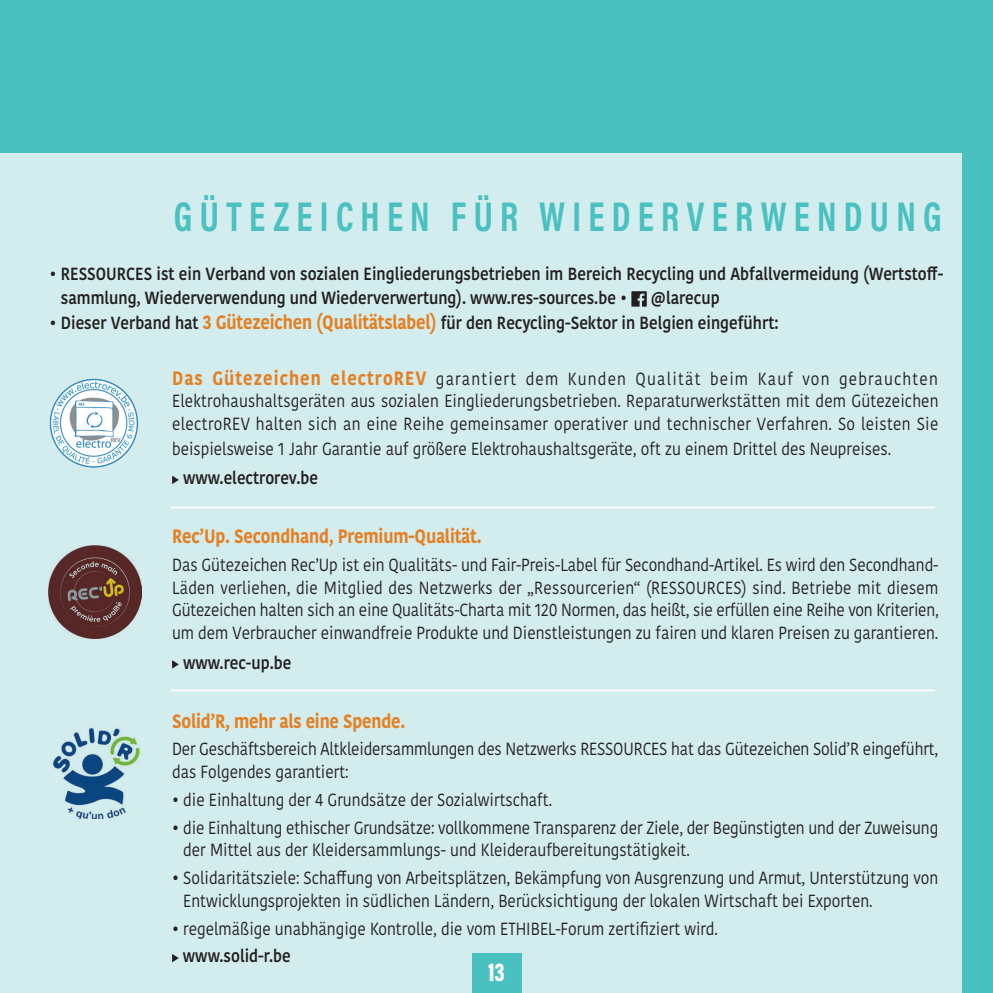
<style>
.page{position:relative;width:993px;height:993px;background:#fff}
.page>*{position:absolute;margin:0;border:0;box-sizing:border-box;transform-origin:0 0}
.Texte_continu{font:700 42px "Acumin Pro Cond";letter-spacing:.2em;color:#49c1c1;scale:.87 1}
.Chapeau{font:900 26.25px "Acumin Pro Cond";color:#fff;scale:.86 1}
.Liste{font:700 19.25px "Kohinoor Bangla";letter-spacing:-.01em;color:#e48023;scale:.86 1}
.Liste-2{font:17.5px/22.8px "Kohinoor Bangla";color:#231f20;scale:.88 1}
.Texte_continu-2{font:600 17.5px/24.5px "Kohinoor Bangla";color:#231f20;scale:.88 1}
.Liste-3{font:600 17.5px "Kohinoor Bangla";color:#231f20;scale:.88 1}
.s1{font-weight:700;font-size:19.25px;color:#e48023}
</style>
<div class="page">
<div style="left:1px;top:0;width:991px;height:992px;background:#d3eced"></div>
<div style="left:0;top:0;width:992px;height:153px;background:#49c1c1"></div>
<svg style="left:172px;top:475px;width:7px;height:9px"></svg>
<svg style="left:172px;top:660px;width:7px;height:8px"></svg>
<svg style="left:172px;top:954px;width:7px;height:7px"></svg>
<svg style="left:631px;top:291px;width:15px;height:15px"></svg>
<img style="left:50px;top:378px;width:89px;height:89px">
<img style="left:49px;top:545px;width:92px;height:92px">
<img style="left:53px;top:728px;width:87px;height:90px">
<div style="left:471px;top:952px;width:50px;height:40px;background:#49c1c1"></div>
<div style="left:962px;top:0;width:30px;height:992px;background:#49c1c1"></div>
<hr style="left:170px;top:506px;width:764px;height:2px;background:#fff">
<hr style="left:170px;top:689px;width:764px;height:2px;background:#fff">
<p class="Texte_continu" style="left:174px;top:188px;width:883px">GÜTEZEICHEN FÜR WIEDERVERWENDUNG</p>
<p class="Texte_continu-2" style="left:61px;top:260px;width:1003px;text-indent:-11px">• RESSOURCES ist ein Verband von sozialen Eingliederungsbetrieben im Bereich Recycling und Abfallvermeidung (Wertstoff&shy;sammlung, Wiederverwendung und Wiederverwertung). www.res-sources.be •</p>
<p class="Texte_continu-2" style="left:650px;top:285px;width:80px">@larecup</p>
<p class="Texte_continu-2" style="left:50px;top:309px;width:829px">• Dieser Verband hat <span class="s1">3 Gütezeichen (Qualitätslabel)</span> für den Recycling-Sektor in Belgien eingeführt:</p>
<p class="Liste-2" style="left:172px;top:366px;width:872px;text-align:justify"><span class="s1">Das Gütezeichen electroREV</span> garantiert dem Kunden Qualität beim Kauf von gebrauchten Elektrohaushaltsgeräten aus sozialen Eingliederungsbetrieben. Reparaturwerkstätten mit dem Gütezeichen electroREV halten sich an eine Reihe gemeinsamer operativer und technischer Verfahren. So leisten Sie</p>
<p class="Liste-2" style="left:172px;top:436px;width:818px">beispielsweise 1 Jahr Garantie auf größere Elektrohaushaltsgeräte, oft zu einem Drittel des Neupreises.</p>
<p class="Liste-3" style="left:183px;top:463px;width:155px">www.electrorev.be</p>
<p class="Liste" style="left:172px;top:519px;width:361px">Rec’Up. Secondhand, Premium-Qualität.</p>
<p class="Liste-2" style="left:172px;top:552px;width:872px;text-align:justify">Das Gütezeichen Rec’Up ist ein Qualitäts- und Fair-Preis-Label für Secondhand-Artikel. Es wird den Secondhand-Läden verliehen, die Mitglied des Netzwerks der „Ressourcerien“ (RESSOURCES) sind. Betriebe mit diesem Gütezeichen halten sich an eine Qualitäts-Charta mit 120 Normen, das heißt, sie erfüllen eine Reihe von Kriterien, um dem Verbraucher einwandfreie Produkte und Dienstleistungen zu fairen und klaren Preisen zu garantieren.</p>
<p class="Liste-3" style="left:183px;top:647px;width:125px">www.rec-up.be</p>
<p class="Liste" style="left:172px;top:703px;width:273px">Solid’R, mehr als eine Spende.</p>
<p class="Liste-2" style="left:172px;top:737px;width:871px">Der Geschäftsbereich Altkleidersammlungen des Netzwerks RESSOURCES hat das Gütezeichen Solid’R eingeführt, das Folgendes garantiert:</p>
<p class="Liste-2" style="left:172px;top:787px;width:433px">• die Einhaltung der 4 Grundsätze der Sozialwirtschaft.</p>
<p class="Liste-2" style="left:183px;top:815px;width:859px;text-indent:-11px">• die Einhaltung ethischer Grundsätze: vollkommene Transparenz der Ziele, der Begünstigten und der Zuweisung der Mittel aus der Kleidersammlungs- und Kleideraufbereitungstätigkeit.</p>
<p class="Liste-2" style="left:183px;top:865px;width:859px;text-indent:-11px">• Solidaritätsziele: Schaffung von Arbeitsplätzen, Bekämpfung von Ausgrenzung und Armut, Unterstützung von<br>Entwicklungsprojekten in südlichen Ländern, Berücksichtigung der lokalen Wirtschaft bei Exporten.</p>
<p class="Liste-2" style="left:172px;top:916px;width:621px">• regelmäßige unabhängige Kontrolle, die vom ETHIBEL-Forum zertifiziert wird.</p>
<p class="Liste-3" style="left:183px;top:941px;width:124px">www.solid-r.be</p>
<p class="Chapeau" style="left:488px;top:954px;width:20px">13</p>
</div>
